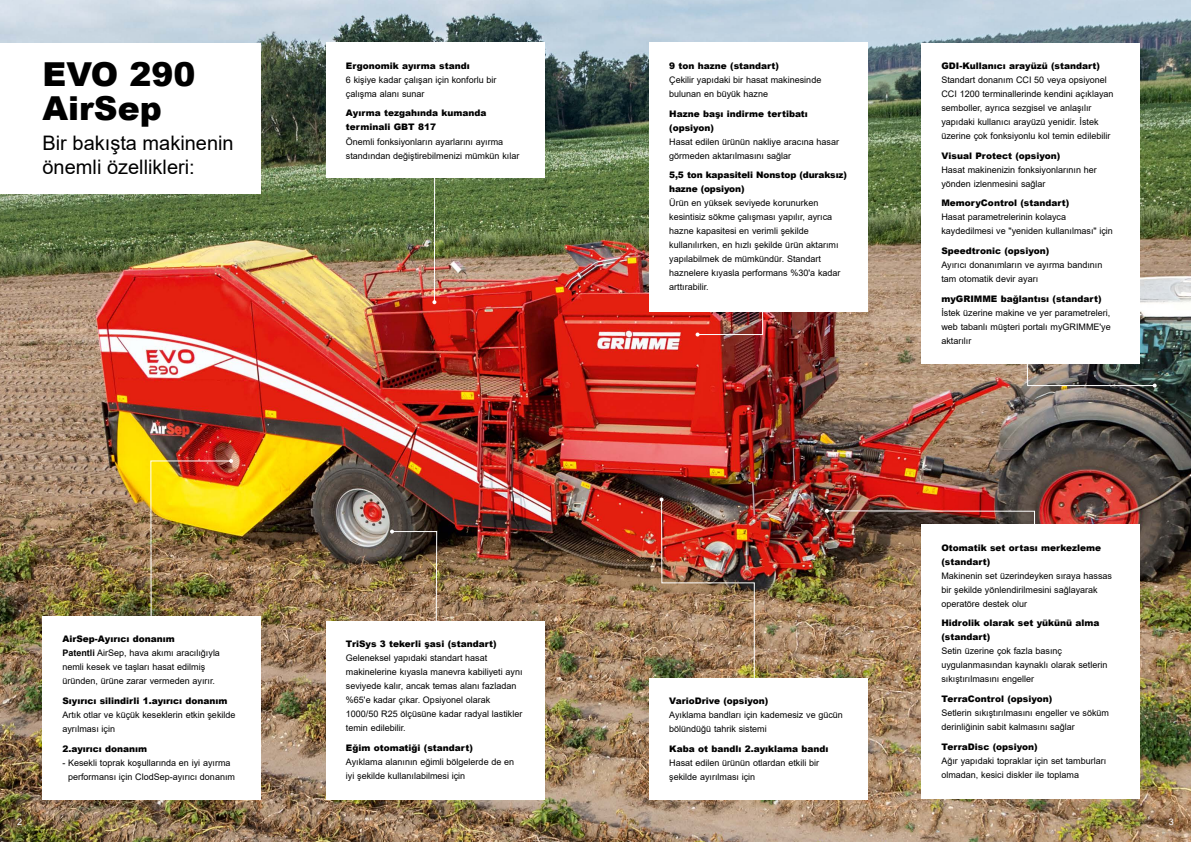
<style>
.page{position:relative;width:1191px;height:842px;background:#fff}
.page>*{position:absolute;margin:0;border:0;box-sizing:border-box;transform-origin:0 0}
.t1{font:900 33px/34px "Arial";color:#000}
.t2{font:20px/24px "Arial";color:#000}
.t3{font:9px/14px "Arial";color:#000}
.t4{font:900 9px/14px "Arial";color:#000}
.t5{font:9px "Arial";color:#fff}
.s1{font-weight:900}
.s2{font-weight:700}
</style>
<div class="page">
<img style="left:0;top:0;width:1191px;height:842px">
<img style="left:150px;top:459px;width:83px;height:157px">
<img style="left:390px;top:529px;width:48px;height:92px">
<div style="left:326px;top:621px;width:218px;height:178px;background:#fff"></div>
<div style="left:43px;top:616px;width:218px;height:183px;background:#fff"></div>
<div style="left:326px;top:43px;width:218px;height:135px;background:#fff"></div>
<div style="left:0;top:43px;width:261px;height:150px;background:#fff"></div>
<img style="left:659px;top:497px;width:96px;height:181px">
<img style="left:825px;top:509px;width:210px;height:57px">
<div style="left:921px;top:43px;width:219px;height:320px;background:#fff"></div>
<div style="left:649px;top:678px;width:218px;height:121px;background:#fff"></div>
<div style="left:921px;top:524px;width:219px;height:275px;background:#fff"></div>
<svg style="left:1026px;top:360px;width:130px;height:28px"></svg>
<div style="left:649px;top:43px;width:218px;height:269px;background:#fff"></div>
<hr style="left:434px;top:178px;width:1px;height:124px;background:#fff">
<svg style="left:432px;top:300px;width:4px;height:4px"></svg>
<img style="left:695px;top:312px;width:68px;height:24px">
<h1 class="t1" style="left:43px;top:56px;width:154px">EVO 290<br>AirSep</h1>
<h2 class="t2" style="left:43px;top:131px;width:193px">Bir bakışta makinenin önemli özellikleri:</h2>
<p class="t4" style="left:346px;top:58px;width:125px">Ergonomik ayırma standı</p>
<p class="t3" style="left:346px;top:73px;width:152px">6 kişiye kadar çalışan için konforlu bir çalışma alanı sunar</p>
<p class="t4" style="left:346px;top:106px;width:142px">Ayırma tezgahında kumanda terminali GBT 817</p>
<p class="t3" style="left:346px;top:134px;width:175px">Önemli fonksiyonların ayarlarını ayırma standından değiştirebilmenizi mümkün kılar</p>
<p class="t5" style="left:17px;top:816px;width:7px">2</p>
<p class="t3" style="left:62px;top:632px;width:159px"><span class="s1">AirSep-Ayırıcı donanım<br></span><span class="s2">Patentli</span> AirSep, hava akımı aracılığıyla nemli kesek ve taşları hasat edilmiş üründen, ürüne zarar vermeden ayırır.</p>
<p class="t4" style="left:62px;top:693px;width:167px">Sıyırıcı silindirli 1.ayırıcı donanım</p>
<p class="t3" style="left:62px;top:708px;width:175px">Artık otlar ve küçük keseklerin etkin şekilde ayrılması için</p>
<p class="t4" style="left:62px;top:741px;width:86px">2.ayırıcı donanım</p>
<p class="t3" style="left:68px;top:755px;width:168px;text-indent:-6px">- Kesekli toprak koşullarında en iyi ayırma performansı için ClodSep-ayırıcı donanım</p>
<p class="t4" style="left:346px;top:637px;width:152px">TriSys 3 tekerli şasi (standart)</p>
<p class="t3" style="left:346px;top:651px;width:178px">Geleneksel yapıdaki standart hasat makinelerine kıyasla manevra kabiliyeti aynı seviyede kalır, ancak temas alanı fazladan %65'e kadar çıkar. Opsiyonel olarak 1000/50 R25 ölçüsüne kadar radyal lastikler temin edilebilir.</p>
<p class="t4" style="left:346px;top:740px;width:128px">Eğim otomatiği (standart)</p>
<p class="t3" style="left:346px;top:755px;width:170px">Ayıklama alanının eğimli bölgelerde de en iyi şekilde kullanılabilmesi için</p>
<p class="t4" style="left:669px;top:58px;width:111px">9 ton hazne (standart)</p>
<p class="t3" style="left:669px;top:73px;width:154px">Çekilir yapıdaki bir hasat makinesinde bulunan en büyük hazne</p>
<p class="t4" style="left:669px;top:106px;width:140px">Hazne başı indirme tertibatı (opsiyon)</p>
<p class="t3" style="left:669px;top:134px;width:171px">Hasat edilen ürünün nakliye aracına hasar görmeden aktarılmasını sağlar</p>
<p class="t4" style="left:669px;top:168px;width:179px">5,5 ton kapasiteli Nonstop (duraksız) hazne (opsiyon)</p>
<p class="t3" style="left:669px;top:196px;width:173px">Ürün en yüksek seviyede korunurken kesintisiz sökme çalışması yapılır, ayrıca hazne kapasitesi en verimli şekilde kullanılırken, en hızlı şekilde ürün aktarımı yapılabilmek de mümkündür. Standart haznelere kıyasla performans %30'a kadar arttırabilir.</p>
<p class="t4" style="left:669px;top:693px;width:101px">VarioDrive (opsiyon)</p>
<p class="t3" style="left:669px;top:708px;width:175px">Ayıklama bandları için kademesiz ve gücün bölündüğü tahrik sistemi</p>
<p class="t4" style="left:669px;top:741px;width:161px">Kaba ot bandlı 2.ayıklama bandı</p>
<p class="t3" style="left:669px;top:755px;width:151px">Hasat edilen ürünün otlardan etkili bir şekilde ayırılması için</p>
<p class="t4" style="left:941px;top:58px;width:160px">GDI-Kullanıcı arayüzü (standart)</p>
<p class="t3" style="left:941px;top:73px;width:174px">Standart donanım CCI 50 veya opsiyonel CCI 1200 terminallerinde kendini açıklayan semboller, ayrıca sezgisel ve anlaşılır yapıdaki kullanıcı arayüzü yenidir. İstek üzerine çok fonksiyonlu kol temin edilebilir</p>
<p class="t4" style="left:941px;top:148px;width:120px">Visual Protect (opsiyon)</p>
<p class="t3" style="left:941px;top:162px;width:157px">Hasat makinenizin fonksiyonlarının her yönden izlenmesini sağlar</p>
<p class="t4" style="left:941px;top:196px;width:129px">MemoryControl (standart)</p>
<p class="t3" style="left:941px;top:210px;width:173px">Hasat parametrelerinin kolayca kaydedilmesi ve "yeniden kullanılması" için</p>
<p class="t4" style="left:941px;top:243px;width:109px">Speedtronic (opsiyon)</p>
<p class="t3" style="left:941px;top:258px;width:162px">Ayırıcı donanımların ve ayırma bandının tam otomatik devir ayarı</p>
<p class="t4" style="left:941px;top:291px;width:162px">myGRIMME bağlantısı (standart)</p>
<p class="t3" style="left:941px;top:305px;width:171px;text-align:justify">İstek üzerine makine ve yer parametreleri, web tabanlı müşteri portalı myGRIMME'ye aktarılır</p>
<p class="t4" style="left:941px;top:540px;width:161px">Otomatik set ortası merkezleme (standart)</p>
<p class="t3" style="left:941px;top:568px;width:172px">Makinenin set üzerindeyken sıraya hassas bir şekilde yönlendirilmesini sağlayarak operatöre destek olur</p>
<p class="t4" style="left:941px;top:616px;width:160px">Hidrolik olarak set yükünü alma (standart)</p>
<p class="t3" style="left:941px;top:644px;width:167px">Setin üzerine çok fazla basınç uygulanmasından kaynaklı olarak setlerin sıkıştırılmasını engeller</p>
<p class="t4" style="left:941px;top:692px;width:112px">TerraControl (opsiyon)</p>
<p class="t3" style="left:941px;top:706px;width:169px">Setlerin sıkıştırılmasını engeller ve söküm derinliğinin sabit kalmasını sağlar</p>
<p class="t4" style="left:941px;top:739px;width:98px">TerraDisc (opsiyon)</p>
<p class="t3" style="left:941px;top:754px;width:166px">Ağır yapıdaki topraklar için set tamburları olmadan, kesici diskler ile toplama</p>
<p class="t5" style="left:1169px;top:816px;width:7px">3</p>
</div>
